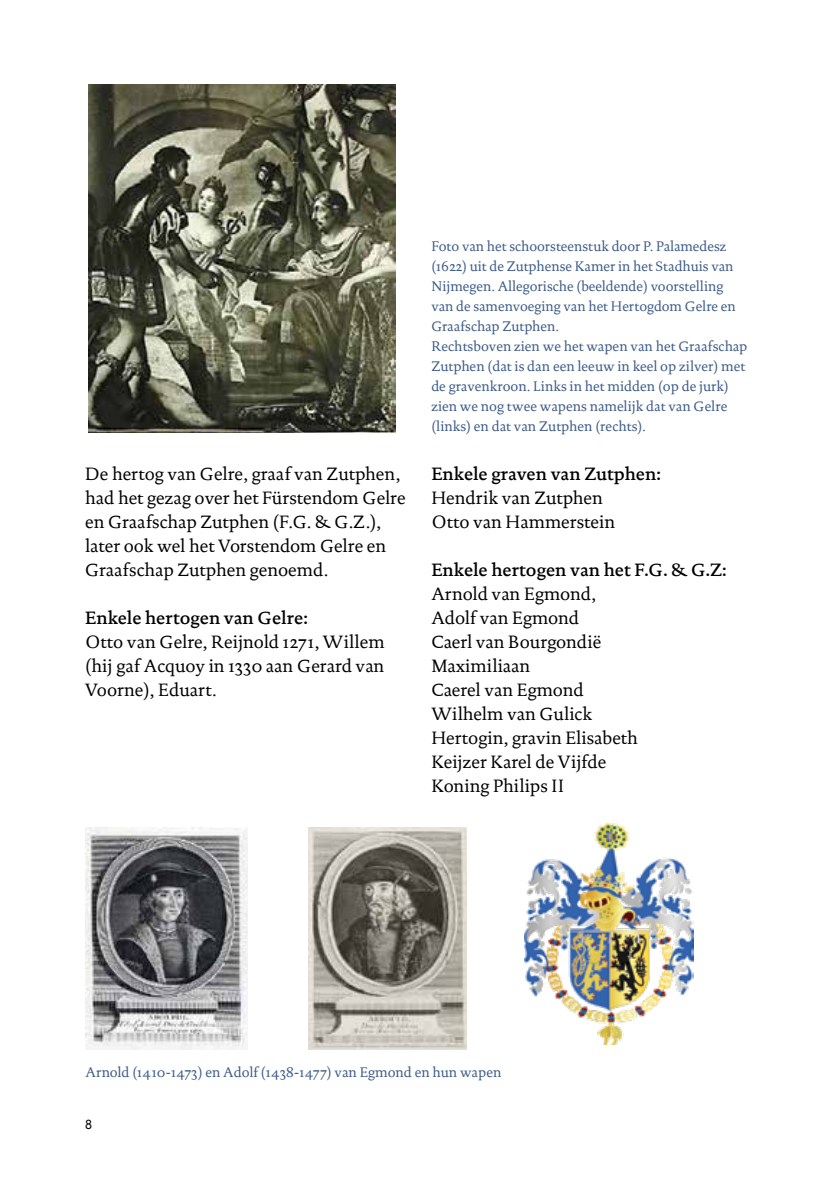
<style>
.page{position:relative;width:840px;height:1191px;background:#fff}
.page>*{position:absolute;margin:0;border:0;box-sizing:border-box;transform-origin:0 0}
.t1{font:18px/24px "DTL Documenta ST";color:#000}
.t2{font:500 18px "DTL Documenta ST";color:#000}
.t3{font:14px/20px "DTL Documenta ST";color:#3c5a87}
.t4{font:14px "Neuzeit Gro";color:#000}
</style>
<div class="page">
<img style="left:88px;top:84px;width:307px;height:348px">
<img style="left:85px;top:827px;width:162px;height:222px">
<img style="left:308px;top:827px;width:158px;height:222px">
<img style="left:524px;top:822px;width:169px;height:222px">
<p class="t1" style="left:85px;top:462px;width:322px">De hertog van Gelre, graaf van Zutphen, had het gezag over het Fürstendom Gelre en Graafschap Zutphen (F.G. &amp; G.Z.), later ook wel het Vorstendom Gelre en Graafschap Zutphen genoemd.</p>
<p class="t2" style="left:85px;top:607px;width:224px">Enkele hertogen van Gelre:</p>
<p class="t1" style="left:85px;top:630px;width:301px;text-align:justify">Otto van Gelre, Reijnold 1271, Willem (hij gaf Acquoy in 1330 aan Gerard van Voorne), Eduart.</p>
<p class="t3" style="left:431px;top:236px;width:317px">Foto van het schoorsteenstuk door P. Palamedesz (1622) uit de Zutphense Kamer in het Stadhuis van Nijmegen. Allegorische (beeldende) voorstelling van de samenvoeging van het Hertogdom Gelre en Graafschap Zutphen.<br>Rechtsboven zien we het wapen van het Graafschap Zutphen (dat is dan een leeuw in keel op zilver) met de gravenkroon. Links in het midden (op de jurk) zien we nog twee wapens namelijk dat van Gelre (links) en dat van Zutphen (rechts).</p>
<p class="t2" style="left:431px;top:463px;width:231px">Enkele graven van Zutphen:</p>
<p class="t1" style="left:431px;top:486px;width:185px">Hendrik van Zutphen<br>Otto van Hammerstein</p>
<p class="t2" style="left:431px;top:559px;width:297px">Enkele hertogen van het F.G. &amp; G.Z:</p>
<p class="t1" style="left:431px;top:582px;width:208px">Arnold van Egmond,<br>Adolf van Egmond<br>Caerl van Bourgondië<br>Maximiliaan<br>Caerel van Egmond<br>Wilhelm van Gulick<br>Hertogin, gravin Elisabeth<br>Keijzer Karel de Vijfde<br>Koning Philips II</p>
<p class="t3" style="left:85px;top:1062px;width:417px">Arnold (1410-1473) en Adolf (1438-1477) van Egmond en hun wapen</p>
<p class="t4" style="left:85px;top:1116px;width:8px">8</p>
</div>
